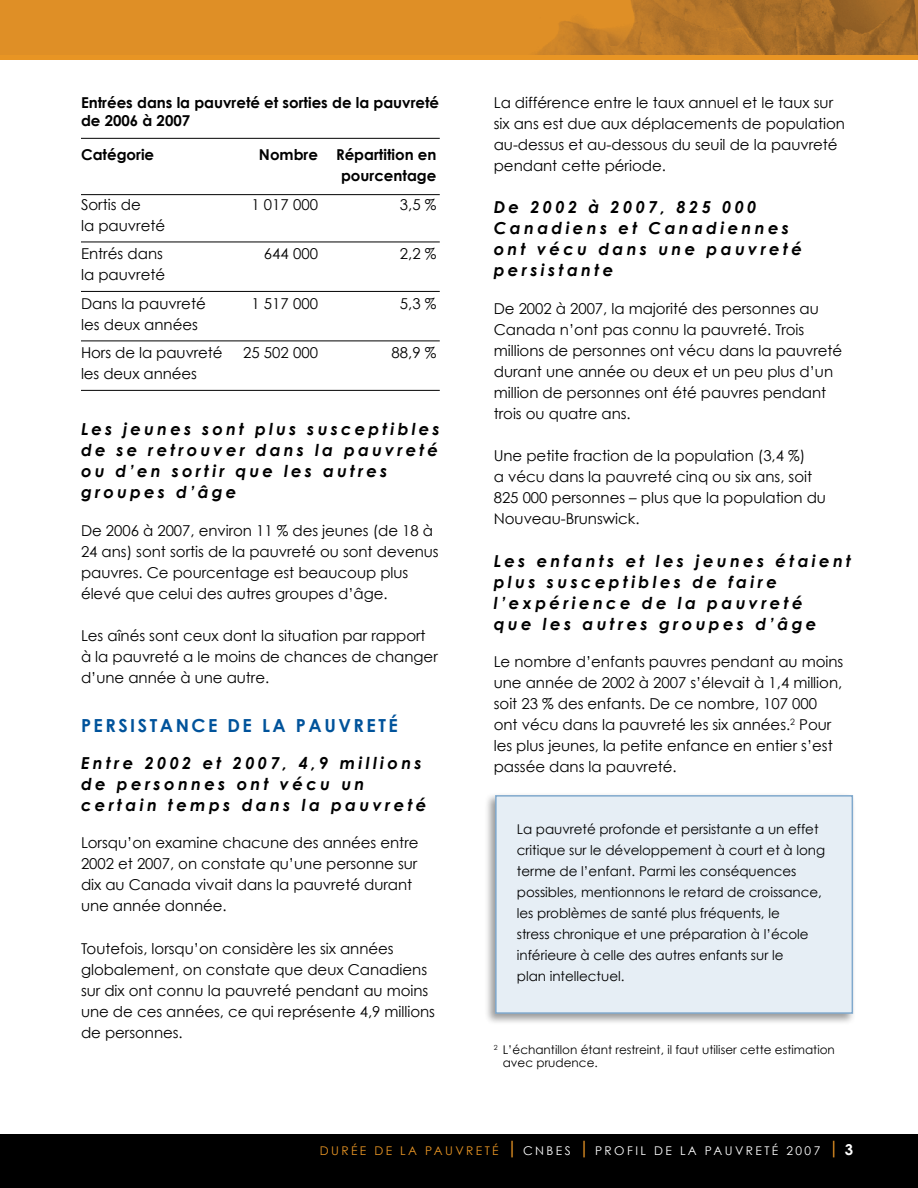
<style>
.page{position:relative;width:918px;height:1188px;background:#fff}
.page>*{position:absolute;margin:0;border:0;box-sizing:border-box;transform-origin:0 0}
.t1{font:700 18px "Century Gothic";letter-spacing:.14em;color:#00539b}
.t2{font:italic 700 16.5px/21px "Century Gothic";letter-spacing:.2em;color:#000}
.t3{font:15px/21px "Century Gothic";letter-spacing:-.005em;color:#000}
.t4{font:700 15px/18px "Century Gothic";color:#000}
.t5{font:13.5px/21px "Century Gothic";letter-spacing:-.005em;color:#000}
.t6{font:12px/13.5px "Century Gothic";color:#000}
.t7{font:12px "Century Gothic";letter-spacing:.2em;color:#e89524}
.t8{font:12px "Century Gothic";letter-spacing:.2em;color:#fff}
.s1{font-size:18px}
.s2{color:#fff}
.s3{font-size:18px;color:#e89524}
.s4{font-weight:700;font-size:15px}
</style>
<div class="page">
<img style="left:0;top:0;width:918px;height:55px">
<div style="left:0;top:1134px;width:918px;height:54px;background:#000"></div>
<div style="left:0;top:55px;width:918px;height:5px;background:#e89524"></div>
<hr style="left:81px;top:138px;width:359px;height:1px;background:#000">
<hr style="left:81px;top:194px;width:359px;height:1px;background:#000">
<hr style="left:81px;top:242px;width:359px;height:1px;background:#000">
<hr style="left:81px;top:291px;width:359px;height:1px;background:#000">
<hr style="left:81px;top:341px;width:359px;height:1px;background:#000">
<hr style="left:81px;top:390px;width:359px;height:1px;background:#000">
<div style="left:484px;top:792px;width:378px;height:239px;background:#000;opacity:.4"></div>
<div style="left:496px;top:796px;width:356px;height:217px;background:#e6eef5"></div>
<div style="left:495px;top:795px;width:358px;height:219px;border:2px solid #80a9cd"></div>
<p class="t4" style="left:81px;top:93px;width:360px">Entrées dans la pauvreté et sorties de la pauvreté de 2006 à 2007</p>
<p class="t4" style="left:81px;top:146px;width:75px">Catégorie</p>
<p class="t4" style="left:259px;top:144px;width:179px;line-height:21px;text-align:right">Nombre Répartition en pourcentage</p>
<p class="t3" style="left:81px;top:194px;width:61px">Sortis de</p>
<p class="t3" style="left:252px;top:194px;width:68px">1 017 000</p>
<p class="t3" style="left:400px;top:194px;width:38px">3,5 %</p>
<p class="t3" style="left:81px;top:211px;width:86px;line-height:28.5px">la pauvreté<br>Entrés dans</p>
<p class="t3" style="left:264px;top:243px;width:56px">644 000</p>
<p class="t3" style="left:400px;top:243px;width:38px">2,2 %</p>
<p class="t3" style="left:81px;top:260px;width:126px;line-height:28.5px">la pauvreté<br>Dans la pauvreté</p>
<p class="t3" style="left:81px;top:310px;width:143px;line-height:28.5px">les deux années<br>Hors de la pauvreté</p>
<p class="t3" style="left:81px;top:363px;width:118px">les deux années</p>
<p class="t3" style="left:252px;top:293px;width:68px">1 517 000</p>
<p class="t3" style="left:400px;top:293px;width:38px">5,3 %</p>
<p class="t3" style="left:243px;top:342px;width:76px">25 502 000</p>
<p class="t3" style="left:392px;top:342px;width:46px">88,9 %</p>
<p class="t2" style="left:81px;top:418px;width:360px">Les jeunes sont plus susceptibles de se retrouver dans la pauvreté ou d’en sortir que les autres groupes d’âge</p>
<p class="t3" style="left:81px;top:519px;width:359px">De 2006 à 2007, environ 11 % des jeunes (de 18 à 24 ans) sont sortis de la pauvreté ou sont devenus pauvres. Ce pourcentage est beaucoup plus élevé que celui des autres groupes d’âge.</p>
<p class="t3" style="left:81px;top:625px;width:358px">Les aînés sont ceux dont la situation par rapport à la pauvreté a le moins de chances de changer d’une année à une autre.</p>
<p class="t1" style="left:81px;top:714px;width:318px">PERSISTANCE DE LA PAUVRETÉ</p>
<p class="t2" style="left:81px;top:752px;width:347px">Entre 2002 et 2007, 4,9 millions de personnes ont vécu un certain temps dans la pauvreté</p>
<p class="t3" style="left:81px;top:832px;width:339px">Lorsqu’on examine chacune des années entre 2002 et 2007, on constate qu’une personne sur dix au Canada vivait dans la pauvreté durant une année donnée.</p>
<p class="t3" style="left:81px;top:938px;width:356px">Toutefois, lorsqu’on considère les six années globalement, on constate que deux Canadiens sur dix ont connu la pauvreté pendant au moins une de ces années, ce qui représente 4,9 millions de personnes.</p>
<p class="t3" style="left:494px;top:92px;width:353px">La différence entre le taux annuel et le taux sur six ans est due aux déplacements de population au-dessus et au-dessous du seuil de la pauvreté pendant cette période.</p>
<p class="t2" style="left:494px;top:196px;width:310px">De 2002 à 2007, 825 000<br>Canadiens et Canadiennes ont vécu dans une pauvreté persistante</p>
<p class="t3" style="left:494px;top:297px;width:350px">De 2002 à 2007, la majorité des personnes au Canada n’ont pas connu la pauvreté. Trois millions de personnes ont vécu dans la pauvreté durant une année ou deux et un peu plus d’un million de personnes ont été pauvres pendant trois ou quatre ans.</p>
<p class="t3" style="left:494px;top:445px;width:334px">Une petite fraction de la population (3,4 %)<br>a vécu dans la pauvreté cinq ou six ans, soit 825 000 personnes – plus que la population du Nouveau-Brunswick.</p>
<p class="t2" style="left:494px;top:550px;width:359px">Les enfants et les jeunes étaient plus susceptibles de faire l’expérience de la pauvreté<br>que les autres groupes d’âge</p>
<p class="t3" style="left:494px;top:651px;width:351px">Le nombre d’enfants pauvres pendant au moins une année de 2002 à 2007 s’élevait à 1,4 million, soit 23 % des enfants. De ce nombre, 107 000 ont vécu dans la pauvreté les six années.<sup>2</sup> Pour les plus jeunes, la petite enfance en entier s’est passée dans la pauvreté.</p>
<p class="t5" style="left:517px;top:818px;width:310px">La pauvreté profonde et persistante a un effet critique sur le développement à court et à long terme de l’enfant. Parmi les conséquences possibles, mentionnons le retard de croissance, les problèmes de santé plus fréquents, le<br>stress chronique et une préparation à l’école inférieure à celle des autres enfants sur le<br>plan intellectuel.</p>
<p class="t6" style="left:503px;top:1042px;width:334px;text-indent:-9px"><sup>2</sup> L’échantillon étant restreint, il faut utiliser cette estimation avec prudence.</p>
<p class="t7" style="left:320px;top:1144px;width:344px">DURÉE DE LA PAUVRETÉ <span class="s1">|</span> <span class="s2">CNBES</span> <span class="s1">|</span> <span class="s2">Pro fil de</span></p>
<p class="t8" style="left:680px;top:1144px;width:9px">la</p>
<p class="t8" style="left:705px;top:1144px;width:50px">Pau vret</p>
<p class="t8" style="left:772px;top:1144px;width:83px">É 2007 <span class="s3">|</span> <span class="s4">3</span></p>
</div>
